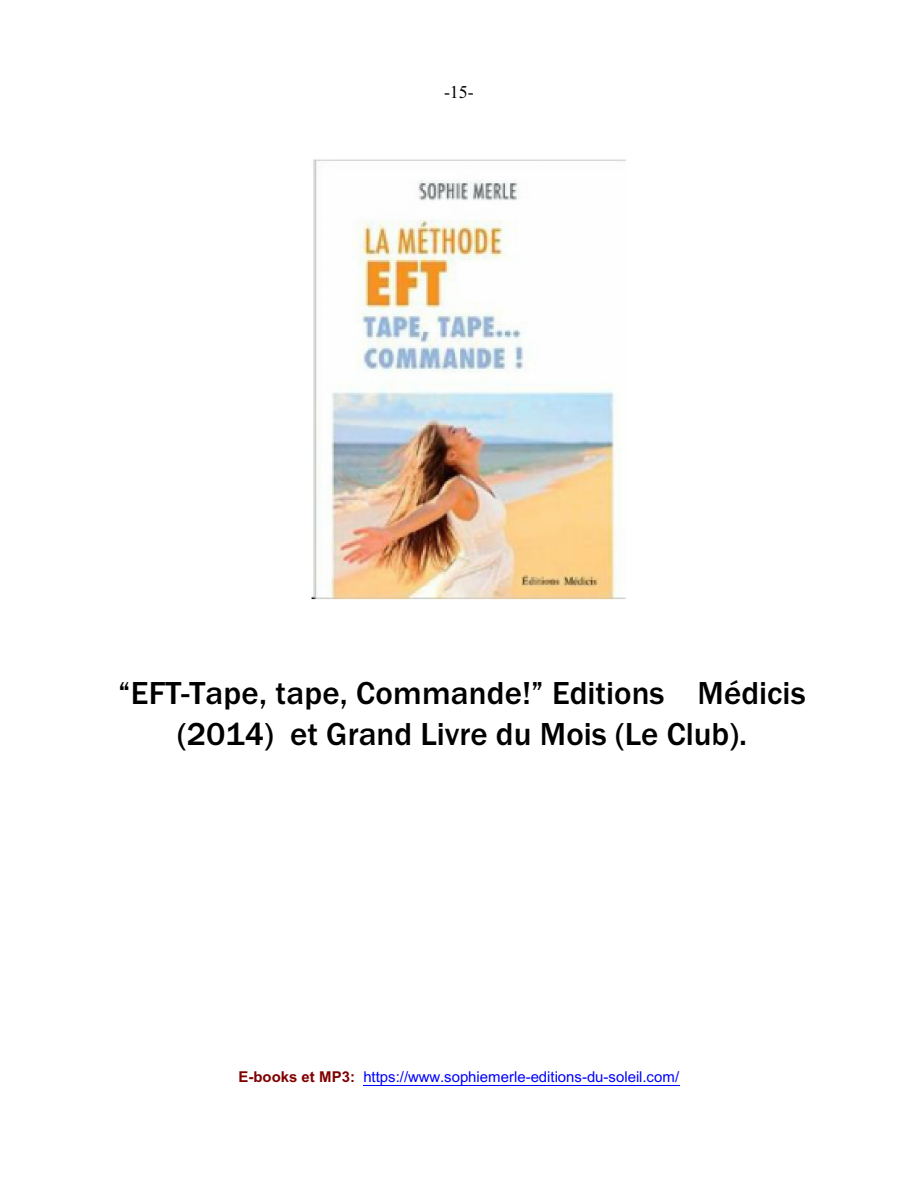
<style>
.page{position:relative;width:918px;height:1188px;background:#fff}
.page>*{position:absolute;margin:0;border:0;box-sizing:border-box;transform-origin:0 0}
.t1{font:500 33px/41.4px "Franklin Gothic";color:#000;text-align:center}
.t2{font:18px "Times New Roman";color:#000}
.t3{font:15px "Arial";color:#00f}
.s1{font-weight:700;color:#800000}
</style>
<div class="page">
<img style="left:311px;top:159px;width:315px;height:441px">
<hr style="left:363px;top:1085px;width:317px;height:1px;background:#00f">
<p class="t2" style="left:444px;top:85px;width:31px">-15-</p>
<p class="t1" style="left:118px;top:675px;width:689px">“EFT-Tape, tape, Commande!” Editions Médicis (2014) et Grand Livre du Mois (Le Club).</p>
<p class="t3" style="left:238px;top:1071px;width:442px"><span class="s1">E-books et MP3:</span> https://www.sophiemerle-editions-du-soleil.com/</p>
</div>
